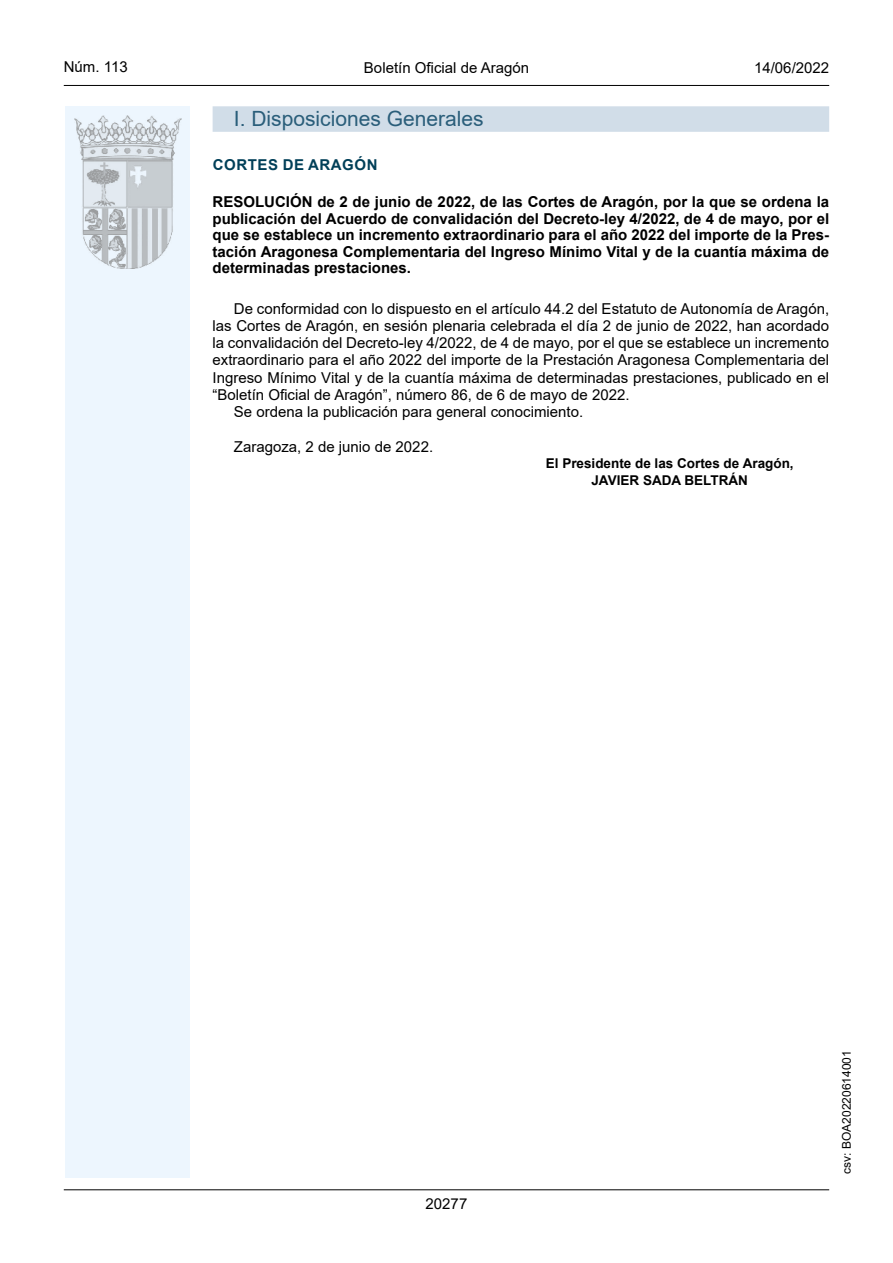
<style>
.page{position:relative;width:893px;height:1263px;background:#fff}
.page>*{position:absolute;margin:0;border:0;box-sizing:border-box;transform-origin:0 0}
.Titulo_sec{font:21px "Arial";color:#2a5e7a}
.inicio_de_parrafo{font:15px/17.2px "Arial";color:#000;text-align:justify}
.Titulo_text{font:700 15px/16.5px "Arial";color:#000;text-align:justify}
.estilo_head-c{font:15px "Arial";color:#000}
.emisor_text{font:700 15px "Arial";letter-spacing:.035em;color:#003f58}
.estilo_head-d{font:15px "Arial MT2";color:#000}
.estilo_head-i{font:15px "Arial MT2";color:#000}
.numero_pagina{font:15px "Arial MT2";color:#000}
.firma_der{font:700 13.5px "Arial";color:#000}
.estilo_head-i-2{font:12px "Arial MT2";color:#000}
</style>
<div class="page">
<div style="left:65px;top:106px;width:125px;height:1072px;background:#edf6fe"></div>
<img style="left:75px;top:115px;width:106px;height:153px">
<hr style="left:64px;top:85px;width:765px;height:1px;background:#000">
<hr style="left:64px;top:1189px;width:765px;height:1px;background:#000">
<div style="left:213px;top:106px;width:616px;height:26px;background:#d1dde8"></div>
<p class="estilo_head-i" style="left:64px;top:57px;width:65px">Núm. 113</p>
<p class="estilo_head-c" style="left:364px;top:57px;width:167px">Boletín Oficial de Aragón</p>
<p class="estilo_head-d" style="left:754px;top:57px;width:77px">14/06/2022</p>
<h3 class="Titulo_sec" style="left:234px;top:104px;width:251px">I. Disposiciones Generales</h3>
<h5 class="emisor_text" style="left:213px;top:154px;width:166px">CORTES DE ARAGÓN</h5>
<p class="Titulo_text" style="left:213px;top:194px;width:618px">RESOLUCIÓN de 2 de junio de 2022, de las Cortes de Aragón, por la que se ordena la publicación del Acuerdo de convalidación del Decreto-ley 4/2022, de 4 de mayo, por el que se establece un incremento extraordinario para el año 2022 del importe de la Pres&shy;tación Aragonesa Complementaria del Ingreso Mínimo Vital y de la cuantía máxima de determinadas prestaciones.</p>
<p class="inicio_de_parrafo" style="left:213px;top:300px;width:618px;text-indent:21px">De conformidad con lo dispuesto en el artículo 44.2 del Estatuto de Autonomía de Aragón, las Cortes de Aragón, en sesión plenaria celebrada el día 2 de junio de 2022, han acordado la convalidación del Decreto-ley 4/2022, de 4 de mayo, por el que se establece un incremento extraordinario para el año 2022 del importe de la Prestación Aragonesa Complementaria del Ingreso Mínimo Vital y de la cuantía máxima de determinadas prestaciones, publicado en el “Boletín Oficial de Aragón”, número 86, de 6 de mayo de 2022.</p>
<p class="inicio_de_parrafo" style="left:234px;top:403px;width:351px">Se ordena la publicación para general conocimiento.</p>
<p class="inicio_de_parrafo" style="left:234px;top:438px;width:201px">Zaragoza, 2 de junio de 2022.</p>
<p class="firma_der" style="left:546px;top:454px;width:249px">El Presidente de las Cortes de Aragón,</p>
<p class="firma_der" style="left:591px;top:471px;width:158px">JAVIER SADA BELTRÁN</p>
<p class="numero_pagina" style="left:426px;top:1193px;width:43px">20277</p>
<p class="estilo_head-i-2" style="left:838px;top:1174px;width:125px;rotate:-90deg">csv: BOA20220614001</p>
</div>
